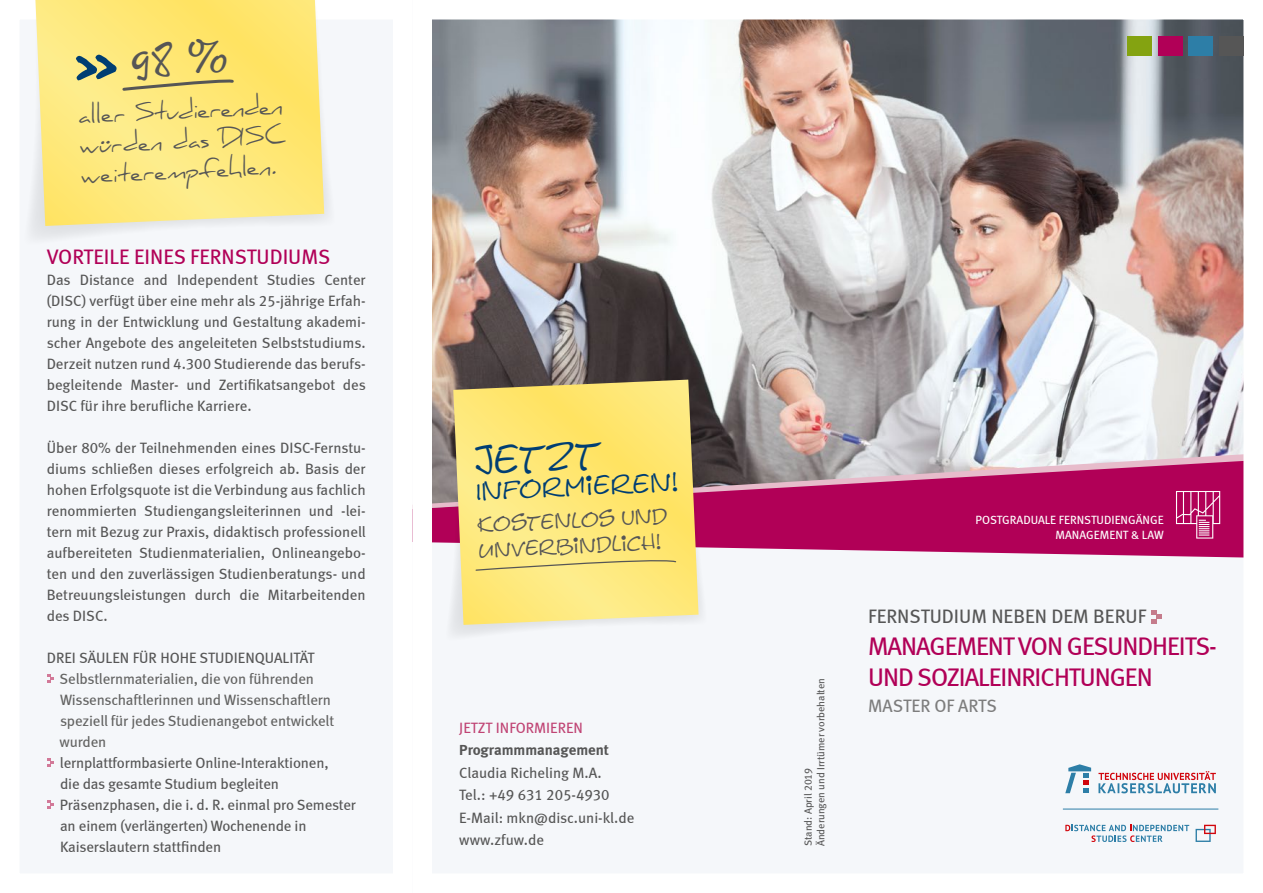
<style>
.page{position:relative;width:1263px;height:893px;background:#fff}
.page>*{position:absolute;margin:0;border:0;box-sizing:border-box;transform-origin:0 0}
.t1{font:38.55px "Calvin";color:#003e73}
.t2{font:25.65px "Calvin";color:#003e73}
.t3{font:25.5px/31.5px "Meta Book LF";letter-spacing:-.04em;color:#b10057}
.t4{font:24px/30px "Daniel";color:#565656;text-align:justify}
.t5{font:21px "Meta Book LF";color:#b10057}
.t6{font:20.55px/25.7px "Calvin";color:#565656}
.t7{font:19.5px "Meta Book LF";color:#565656}
.t8{font:18px "Meta Book LF";color:#7d7d7d}
.t9{font:15px/21px "Meta Book LF";letter-spacing:-.01em;color:#565656;text-align:justify}
.t10{font:15px/21px "Meta Book LF";letter-spacing:-.01em;color:#636362}
.t11{font:15px "Meta Bold LF";color:#565656}
.t12{font:15px "Meta Book LF";color:#c04474}
.t13{font:12px/14.4px "Meta Book LF";color:#fff;text-align:right}
.t14{font:10.5px/12.6px "Meta Book LF";color:#565656}
</style>
<div class="page">
<img style="left:433px;top:21px;width:809px;height:432px">
<div style="left:0;top:0;width:412px;height:893px;background:#f5f7fa"></div>
<div style="left:415px;top:514px;width:848px;height:379px;background:#f5f7fa"></div>
<svg style="left:433px;top:509px;width:809px;height:49px;background:#b91e6a"></svg>
<svg style="left:433px;top:453px;width:809px;height:56px;background:#b64d80"></svg>
<svg style="left:1151px;top:610px;width:11px;height:13px"></svg>
<svg style="left:47px;top:674px;width:7px;height:9px"></svg>
<svg style="left:47px;top:758px;width:7px;height:9px"></svg>
<svg style="left:47px;top:800px;width:7px;height:9px"></svg>
<svg style="left:444px;top:380px;width:266px;height:255px"></svg>
<svg style="left:453px;top:380px;width:245px;height:245px;background:#f6e079"></svg>
<svg style="left:475px;top:557px;width:202px;height:14px;background:#efdc7b"></svg>
<svg style="left:31px;top:163px;width:298px;height:75px"></svg>
<svg style="left:35px;top:0;width:289px;height:226px;background:#fde880"></svg>
<svg style="left:1176px;top:491px;width:44px;height:48px;background:#c33d7f"></svg>
<div style="left:1219px;top:36px;width:24px;height:19px;background:#565656"></div>
<div style="left:1189px;top:36px;width:24px;height:19px;background:#2d7ea7"></div>
<div style="left:1158px;top:36px;width:24px;height:19px;background:#b10057"></div>
<div style="left:1128px;top:36px;width:24px;height:19px;background:#84a311"></div>
<svg style="left:1065px;top:825px;width:124px;height:17px"></svg>
<svg style="left:1195px;top:825px;width:21px;height:17px"></svg>
<hr style="left:1063px;top:809px;width:155px;height:1px;background:#2d7ea7">
<svg style="left:1098px;top:771px;width:118px;height:22px"></svg>
<svg style="left:1065px;top:764px;width:26px;height:29px"></svg>
<svg style="left:76px;top:38px;width:160px;height:54px;background:#e9d875"></svg>
<h3 class="t4" style="left:77px;top:101px;width:207px;rotate:-3deg">aller Studierenden würden das DISC weiterempfehlen.</h3>
<h3 class="t5" style="left:47px;top:244px;width:285px">VORTEILE EINES FERNSTUDIUMS</h3>
<p class="t9" style="left:47px;top:269px;width:321px">Das Distance and Independent Studies Center (DISC) verfügt über eine mehr als 25-jährige Erfah&shy;rung in der Entwicklung und Gestaltung akademi&shy;scher Angebote des angeleiteten Selbststudiums.<br>Derzeit nutzen rund 4.300 Studierende das berufs&shy;begleitende Master- und Zertifikatsangebot des DISC für ihre berufliche Karriere.</p>
<p class="t9" style="left:47px;top:437px;width:321px">Über 80% der Teilnehmenden eines DISC-Fernstu&shy;diums schließen dieses erfolgreich ab. Basis der hohen Erfolgsquote ist die Verbindung aus fachlich renommierten Studiengangsleiterinnen und -lei&shy;tern mit Bezug zur Praxis, didaktisch professionell aufbereiteten Studienmaterialien, Onlineangebo&shy;ten und den zuverlässigen Studienberatungs- und Betreuungsleistungen durch die Mitarbeitenden des DISC.</p>
<p class="t9" style="left:47px;top:647px;width:269px">DREI SÄULEN FÜR HOHE STUDIENQUALITÄT</p>
<p class="t10" style="left:60px;top:668px;width:276px">Selbstlernmaterialien, die von führenden Wissenschaftlerinnen und Wissenschaftlern speziell für jedes Studienangebot entwickelt wurden</p>
<p class="t9" style="left:60px;top:752px;width:298px;text-align:left">lernplattformbasierte Online-Interaktionen,<br>die das gesamte Studium begleiten Präsenzphasen, die i. d. R. einmal pro Semester an einem (verlängerten) Wochenende in Kaiserslautern stattfinden</p>
<h1 class="t1" style="left:473px;top:438px;width:130px;rotate:-3deg">jetzt</h1>
<h2 class="t2" style="left:475px;top:476px;width:204px;rotate:-3deg">Informieren!</h2>
<h3 class="t6" style="left:476px;top:513px;width:192px;rotate:-3deg">Kostenlos und<br>Unverbindlich!</h3>
<p class="t12" style="left:459px;top:718px;width:125px">JETZT INFORMIEREN</p>
<p class="t11" style="left:459px;top:741px;width:151px">Programmmanagement</p>
<p class="t9" style="left:459px;top:761px;width:177px;line-height:22.5px;text-align:left">Claudia Richeling M.A.<br>Tel.: +49 631 205-4930<br>E-Mail: mkn@disc.uni-kl.de www.zfuw.de</p>
<p class="t14" style="left:802px;top:846px;width:169px;rotate:-90deg">Stand: April 2019<br>Änderungen und Irrtümer vorbehalten</p>
<p class="t13" style="left:975px;top:513px;width:190px">POSTGRADUALE FERNSTUDIENGÄNGE<br>MANAGEMENT &amp; LAW</p>
<h3 class="t7" style="left:868px;top:605px;width:279px">FERNSTUDIUM NEBEN DEM BERUF</h3>
<h3 class="t3" style="left:868px;top:630px;width:350px">MANAGEMENT VON GESUNDHEITS-<br>UND SOZIALEINRICHTUNGEN</h3>
<p class="t8" style="left:868px;top:695px;width:130px">MASTER OF ARTS</p>
</div>
